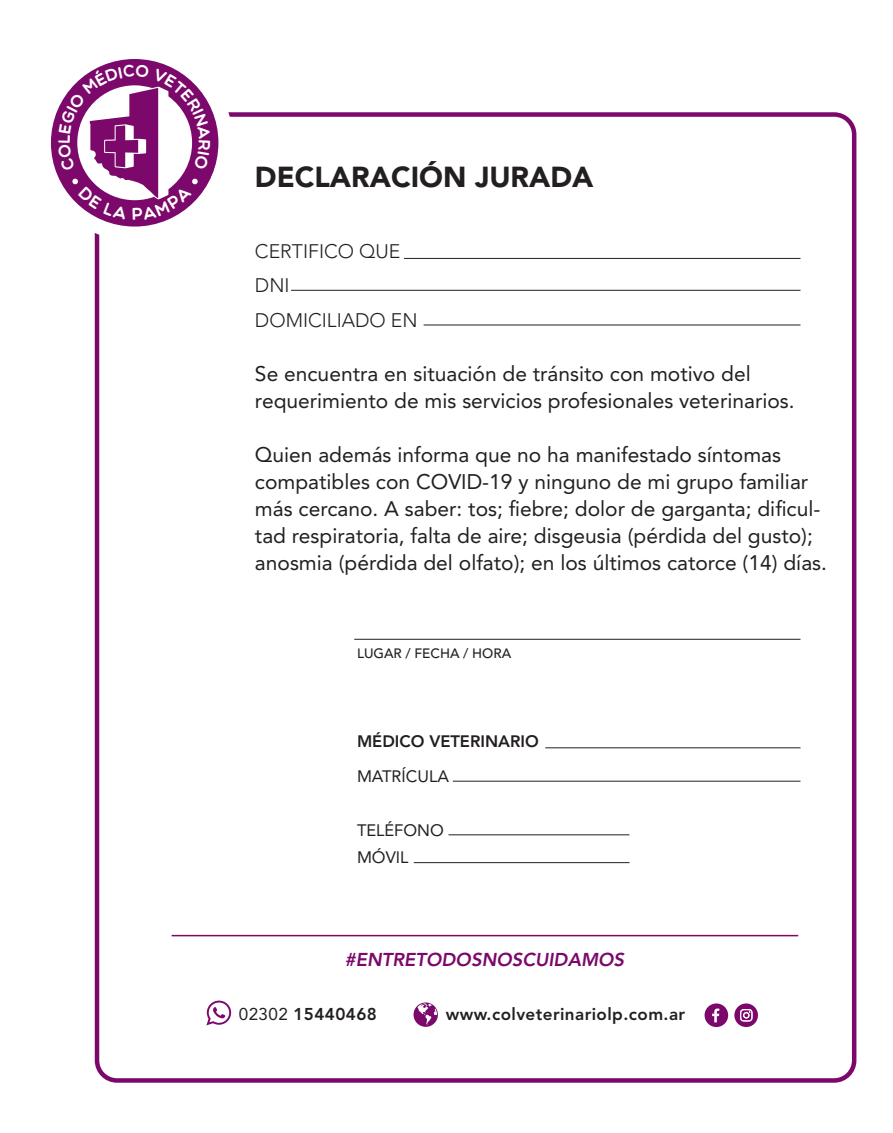
<style>
.page{position:relative;width:893px;height:1133px;background:#fff}
.page>*{position:absolute;margin:0;border:0;box-sizing:border-box;transform-origin:0 0}
.t1{font:900 28.65px "Avenir LT Std";color:#231f20}
.t2{font:21px/27px "Avenir LT Std";color:#231f20}
.t3{font:300 19.5px/34.5px "Avenir LT Std";color:#231f20}
.t4{font:italic 800 18.45px "Avenir LT Std";color:#7b086a}
.t5{font:800 16.95px "Avenir LT Std";letter-spacing:.025em;color:#231f20}
.t6{font:16.5px/27px "Avenir LT Std";color:#231f20}
.t7{font:800 16.5px "Avenir LT Std";color:#231f20}
.t8{font:500 13.5px "Avenir LT Std";color:#231f20}
.s1{font-weight:400}
</style>
<div class="page">
<div style="left:95px;top:112px;width:761px;height:970px;border:4px solid #7b086a;border-radius:20px"></div>
<div style="left:36px;top:44px;width:197px;height:197px;background:#fff;border-radius:50%"></div>
<svg style="left:414px;top:1002px;width:24px;height:24px"></svg>
<svg style="left:206px;top:1000px;width:25px;height:25px"></svg>
<hr style="left:172px;top:934px;width:626px;height:2px;background:#7b086a">
<hr style="left:404px;top:258px;width:396px;height:1px;background:#231f20">
<hr style="left:291px;top:290px;width:509px;height:1px;background:#231f20">
<hr style="left:424px;top:325px;width:376px;height:1px;background:#231f20">
<hr style="left:545px;top:747px;width:255px;height:1px;background:#231f20">
<hr style="left:354px;top:639px;width:446px;height:1px;background:#231f20">
<hr style="left:453px;top:781px;width:347px;height:1px;background:#231f20">
<hr style="left:448px;top:834px;width:181px;height:1px;background:#231f20">
<hr style="left:414px;top:862px;width:215px;height:1px;background:#231f20">
<div style="left:705px;top:1003px;width:23px;height:24px;background:#7b086a;border-radius:50%"></div>
<svg style="left:712px;top:1008px;width:7px;height:14px"></svg>
<div style="left:734px;top:1003px;width:24px;height:24px;background:#7b086a;border-radius:50%"></div>
<svg style="left:740px;top:1009px;width:13px;height:12px"></svg>
<svg style="left:51px;top:59px;width:167px;height:167px"></svg>
<h1 class="t1" style="left:255px;top:160px;width:340px">DECLARACIÓN JURADA</h1>
<p class="t3" style="left:255px;top:234px;width:164px">CERTIFICO QUE<br>DNI<br>DOMICILIADO EN</p>
<p class="t2" style="left:255px;top:360px;width:541px">Se encuentra en situación de tránsito con motivo del requerimiento de mis servicios profesionales veterinarios.</p>
<p class="t2" style="left:255px;top:441px;width:573px">Quien además informa que no ha manifestado síntomas compatibles con COVID-19 y ninguno de mi grupo familiar más cercano. A saber: tos; fiebre; dolor de garganta; dificul&shy;tad respiratoria, falta de aire; disgeusia (pérdida del gusto); anosmia (pérdida del olfato); en los últimos catorce (14) días.</p>
<p class="t8" style="left:357px;top:646px;width:156px">LUGAR / FECHA / HORA</p>
<p class="t7" style="left:357px;top:731px;width:183px">MÉDICO VETERINARIO</p>
<p class="t6" style="left:357px;top:762px;width:94px">MATRÍCULA</p>
<p class="t6" style="left:357px;top:816px;width:88px">TELÉFONO<br>MÓVIL</p>
<p class="t4" style="left:345px;top:948px;width:281px">#ENTRETODOSNOSCUIDAMOS</p>
<p class="t5" style="left:239px;top:1004px;width:140px"><span class="s1">02302</span> 15440468</p>
<p class="t5" style="left:446px;top:1003px;width:241px">www.colveterinariolp.com.ar</p>
</div>
